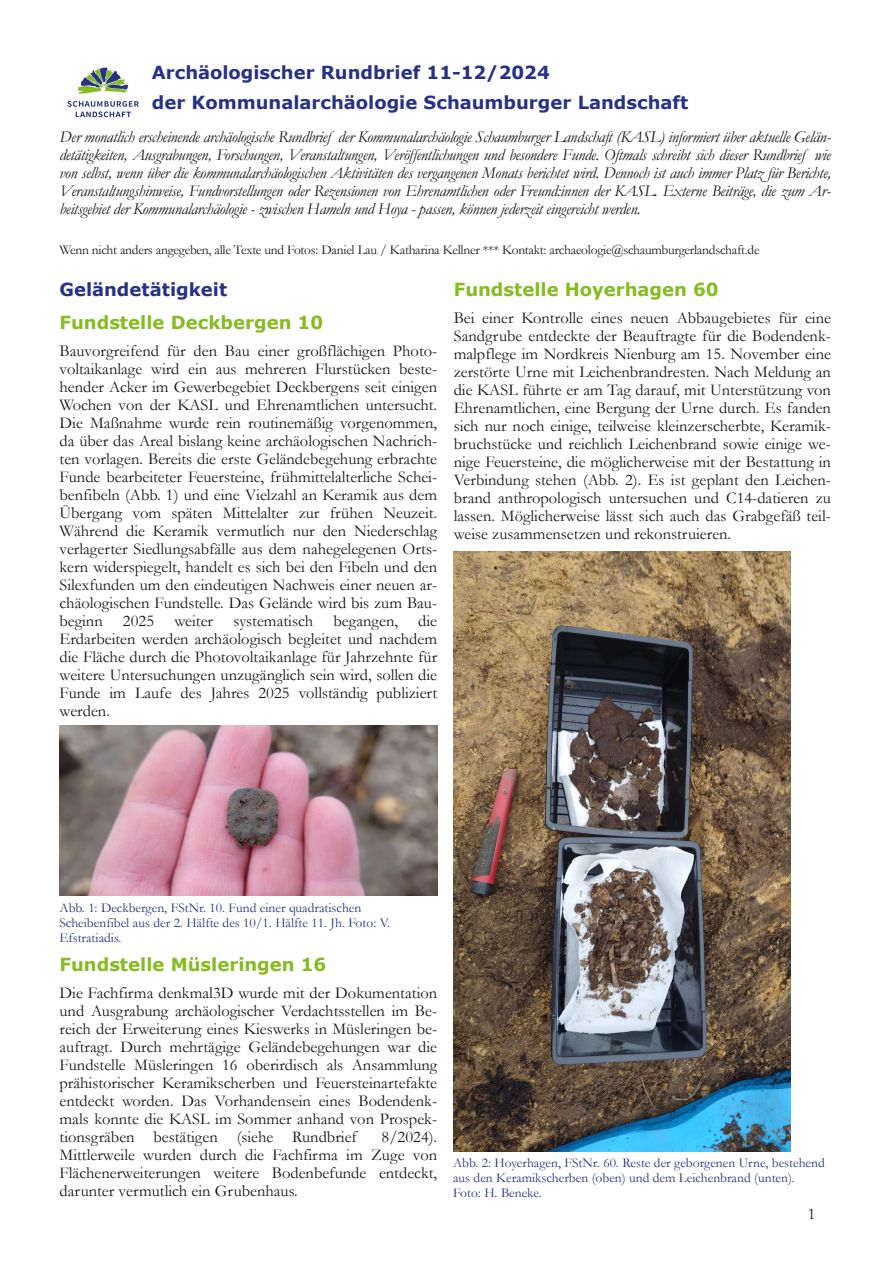
<style>
.page{position:relative;width:893px;height:1263px;background:#fff}
.page>*{position:absolute;margin:0;border:0;box-sizing:border-box;transform-origin:0 0}
.t1{font:700 18px/30px "Verdana";color:#273284}
.t2{font:700 18px "Verdana";color:#85bc22}
.t3{font:16.5px/18px "Garamond";color:#181715;text-align:justify}
.t4{font:italic 16.5px/18px "Garamond";letter-spacing:-.02em;color:#181715;text-align:justify}
.t5{font:13.5px/15px "Garamond";color:#273284}
.t6{font:13.5px "Garamond";letter-spacing:-.02em;color:#181715}
</style>
<div class="page">
<img style="left:67px;top:67px;width:72px;height:51px">
<img style="left:60px;top:725px;width:377px;height:170px">
<img style="left:453px;top:552px;width:337px;height:599px">
<p class="t1" style="left:152px;top:56px;width:538px">Archäologischer Rundbrief 11-12/2024<br>der Kommunalarchäologie Schaumburger Landschaft</p>
<p class="t4" style="left:60px;top:128px;width:773px">Der monatlich erscheinende archäologische Rundbrief der Kommunalarchäologie Schaumburger Landschaft (KASL) informiert über aktuelle Gelän&shy;detätigkeiten, Ausgrabungen, Forschungen, Veranstaltungen, Veröffentlichungen und besondere Funde. Oftmals schreibt sich dieser Rundbrief wie von selbst, wenn über die kommunalarchäologischen Aktivitäten des vergangenen Monats berichtet wird. Dennoch ist auch immer Platz für Berichte, Veranstaltungshinweise, Fundvorstellungen oder Rezensionen von Ehrenamtlichen oder Freund:innen der KASL. Externe Beiträge, die zum Ar&shy;beitsgebiet der Kommunalarchäologie - zwischen Hameln und Hoya - passen, können jederzeit eingereicht werden.</p>
<p class="t6" style="left:60px;top:242px;width:702px">Wenn nicht anders angegeben, alle Texte und Fotos: Daniel Lau / Katharina Kellner *** Kontakt: archaeologie@schaumburgerlandschaft.de</p>
<p class="t1" style="left:60px;top:274px;width:169px">Geländetätigkeit</p>
<p class="t2" style="left:60px;top:311px;width:265px">Fundstelle Deckbergen 10</p>
<p class="t3" style="left:60px;top:342px;width:379px">Bauvorgreifend für den Bau einer großflächigen Photo&shy;voltaikanlage wird ein aus mehreren Flurstücken beste&shy;hender Acker im Gewerbegebiet Deckbergens seit einigen Wochen von der KASL und Ehrenamtlichen untersucht.<br>Die Maßnahme wurde rein routinemäßig vorgenommen, da über das Areal bislang keine archäologischen Nachrich&shy;ten vorlagen. Bereits die erste Geländebegehung erbrachte Funde bearbeiteter Feuersteine, frühmittelalterliche Schei&shy;benfibeln (Abb. 1) und eine Vielzahl an Keramik aus dem Übergang vom späten Mittelalter zur frühen Neuzeit.<br>Während die Keramik vermutlich nur den Niederschlag verlagerter Siedlungsabfälle aus dem nahegelegenen Orts&shy;kern widerspiegelt, handelt es sich bei den Fibeln und den Silexfunden um den eindeutigen Nachweis einer neuen ar&shy;chäologischen Fundstelle. Das Gelände wird bis zum Bau&shy;beginn 2025 weiter systematisch begangen, die Erdarbeiten werden archäologisch begleitet und nachdem die Fläche durch die Photovoltaikanlage für Jahrzehnte für weitere Untersuchungen unzugänglich sein wird, sollen die Funde im Laufe des Jahres 2025 vollständig publiziert werden.</p>
<p class="t2" style="left:454px;top:278px;width:266px">Fundstelle Hoyerhagen 60</p>
<p class="t3" style="left:454px;top:309px;width:379px">Bei einer Kontrolle eines neuen Abbaugebietes für eine Sandgrube entdeckte der Beauftragte für die Bodendenk&shy;malpflege im Nordkreis Nienburg am 15. November eine zerstörte Urne mit Leichenbrandresten. Nach Meldung an die KASL führte er am Tag darauf, mit Unterstützung von Ehrenamtlichen, eine Bergung der Urne durch. Es fanden sich nur noch einige, teilweise kleinzerscherbte, Keramik&shy;bruchstücke und reichlich Leichenbrand sowie einige we&shy;nige Feuersteine, die möglicherweise mit der Bestattung in Verbindung stehen (Abb. 2). Es ist geplant den Leichen&shy;brand anthropologisch untersuchen und C14-datieren zu lassen. Möglicherweise lässt sich auch das Grabgefäß teil&shy;weise zusammensetzen und rekonstruieren.</p>
<p class="t5" style="left:60px;top:900px;width:332px">Abb. 1: Deckbergen, FStNr. 10. Fund einer quadratischen<br>Scheibenfibel aus der 2. Hälfte des 10/1. Hälfte 11. Jh. Foto: V.<br>Efstratiadis.</p>
<p class="t2" style="left:60px;top:953px;width:268px">Fundstelle Müsleringen 16</p>
<p class="t3" style="left:60px;top:984px;width:379px">Die Fachfirma denkmal3D wurde mit der Dokumentation und Ausgrabung archäologischer Verdachtsstellen im Be&shy;reich der Erweiterung eines Kieswerks in Müsleringen be&shy;auftragt. Durch mehrtägige Geländebegehungen war die Fundstelle Müsleringen 16 oberirdisch als Ansammlung prähistorischer Keramikscherben und Feuersteinartefakte entdeckt worden. Das Vorhandensein eines Bodendenk&shy;mals konnte die KASL im Sommer anhand von Prospek&shy;tionsgräben bestätigen (siehe Rundbrief</p>
<p class="t3" style="left:60px;top:1128px;width:379px;text-indent:322px">8/2024).<br>Mittlerweile wurden durch die Fachfirma im Zuge von Flächenerweiterungen weitere Bodenbefunde entdeckt, darunter vermutlich ein Grubenhaus.</p>
<p class="t5" style="left:453px;top:1156px;width:373px">Abb. 2: Hoyerhagen, FStNr. 60. Reste der geborgenen Urne, bestehend aus den Keramikscherben (oben) und dem Leichenbrand (unten).<br>Foto: H. Beneke.</p>
<p class="t3" style="left:808px;top:1205px;width:9px">1</p>
</div>
